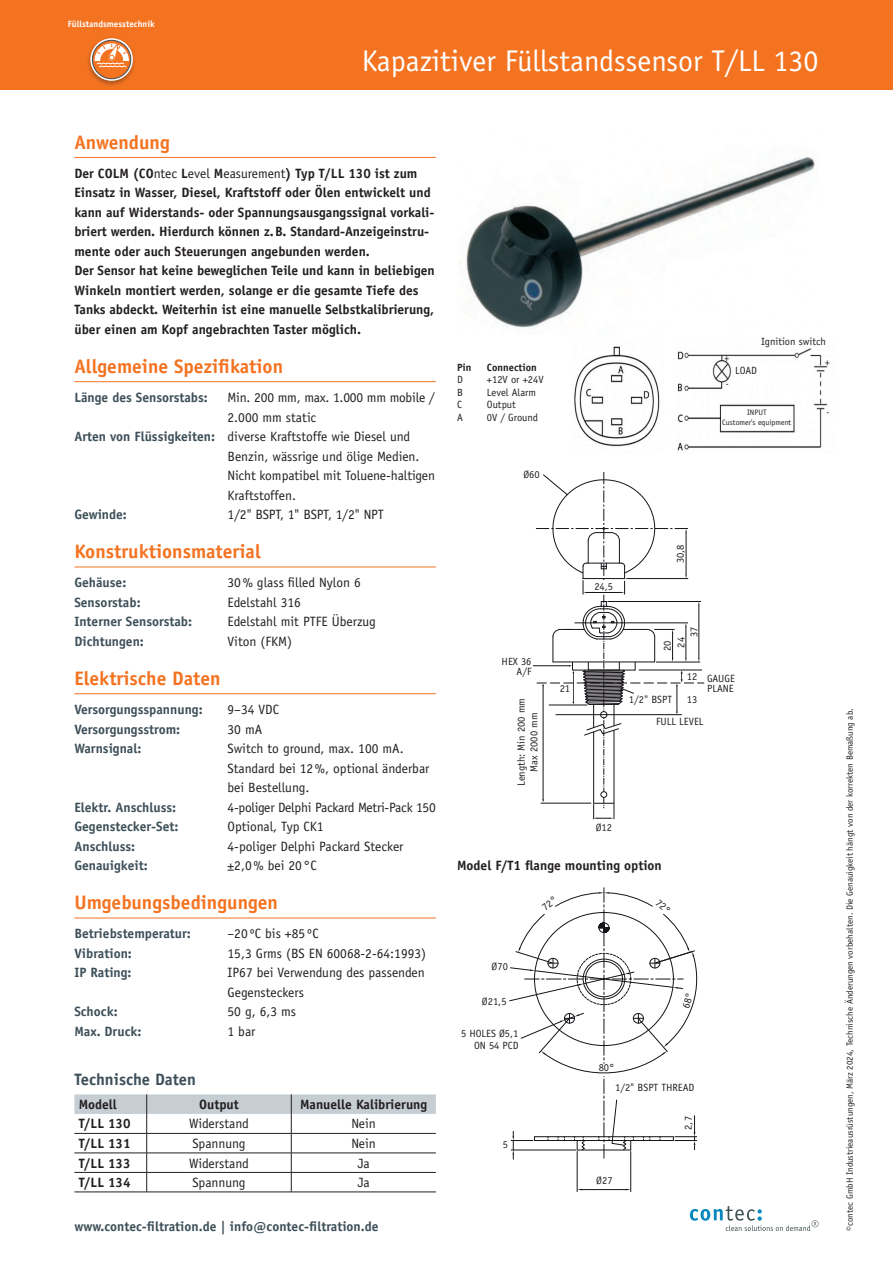
<style>
.page{position:relative;width:893px;height:1263px;background:#fff}
.page>*{position:absolute;margin:0;border:0;box-sizing:border-box;transform-origin:0 0}
.t1{font:30px "Officina Sans Std";color:#fff}
.t2{font:700 19.5px "Officina Sans Std";color:#f47321}
.t3{font:700 16.5px "Officina Sans Std";color:#3d4f59}
.t4{font:13.5px/19.5px "Officina Sans Std";color:#231f20}
.t5{font:700 13.5px/19.5px "Officina Sans Std";color:#231f20}
.t6{font:700 13.5px "Officina Sans Std";color:#3d4f59}
.t7{font:13.5px "Officina Sans Std";letter-spacing:-.02em;color:#231f20}
.t8{font:10.5px/12.6px "Officina Sans Std";color:#231f20}
.t9{font:700 10.5px "Officina Sans Std";color:#231f20}
.t10{font:9px "Officina Sans Std";color:#231f20}
.t11{font:700 9px "Officina Sans Std";color:#fff}
.t12{font:7.8px/10.5px "Officina Sans Std";color:#231f20;text-align:center}
.s1{font-weight:400}
.s2{font-weight:700;color:#3d4f59}
</style>
<div class="page">
<div style="left:0;top:0;width:893px;height:90px;background:#f47321"></div>
<svg style="left:690px;top:1206px;width:129px;height:25px"></svg>
<div style="left:86px;top:37px;width:51px;height:50px;background:#231f20;opacity:.35"></div>
<svg style="left:90px;top:38px;width:43px;height:43px"></svg>
<svg style="left:92px;top:40px;width:39px;height:39px"></svg>
<div style="left:92px;top:40px;width:39px;height:39px;border:1px solid #3d4f59;border-radius:50%"></div>
<svg style="left:94px;top:43px;width:35px;height:24px"></svg>
<hr style="left:74px;top:157px;width:362px;height:1px;background:#f47321">
<hr style="left:74px;top:381px;width:362px;height:1px;background:#f47321">
<hr style="left:74px;top:693px;width:362px;height:1px;background:#f47321">
<hr style="left:74px;top:918px;width:362px;height:1px;background:#f47321">
<hr style="left:74px;top:567px;width:362px;height:1px;background:#f47321">
<hr style="left:74px;top:1192px;width:73px;height:1px;background:#231f20">
<hr style="left:147px;top:1192px;width:144px;height:1px;background:#231f20">
<hr style="left:291px;top:1192px;width:145px;height:1px;background:#231f20">
<svg style="left:74px;top:1094px;width:362px;height:98px"></svg>
<img style="left:463px;top:156px;width:353px;height:172px">
<hr style="left:533px;top:665px;width:37px;height:1px;background:#171419">
<svg style="left:536px;top:472px;width:168px;height:347px"></svg>
<hr style="left:639px;top:670px;width:63px;height:1px;background:#171419">
<hr style="left:556px;top:714px;width:126px;height:1px;background:#171419">
<hr style="left:577px;top:1151px;width:1px;height:41px;background:#171419">
<hr style="left:630px;top:1151px;width:1px;height:41px;background:#171419">
<hr style="left:582px;top:1189px;width:44px;height:1px;background:#171419">
<img style="left:677px;top:348px;width:153px;height:103px">
<img style="left:574px;top:346px;width:86px;height:101px">
<svg style="left:509px;top:888px;width:189px;height:271px"></svg>
<p class="t11" style="left:68px;top:18px;width:89px">Füllstandsmesstechnik</p>
<h1 class="t1" style="left:362px;top:43px;width:458px">Kapazitiver Füllstandssensor T/LL 130</h1>
<h2 class="t2" style="left:74px;top:130px;width:97px">Anwendung</h2>
<p class="t5" style="left:74px;top:163px;width:362px">Der COLM (CO<span class="s1">ntec</span> L<span class="s1">evel</span> M<span class="s1">easurement</span>) Typ T/LL 130 ist zum Einsatz in Wasser, Diesel, Kraftstoff oder Ölen entwickelt und kann auf Widerstands- oder Spannungsausgangssignal vorkali&shy;briert werden. Hierdurch können z.B. Standard-Anzeigeinstru&shy;mente oder auch Steuerungen angebunden werden.<br>Der Sensor hat keine beweglichen Teile und kann in beliebigen Winkeln montiert werden, solange er die gesamte Tiefe des Tanks abdeckt. Weiterhin ist eine manuelle Selbstkalibrierung, über einen am Kopf angebrachten Taster möglich.</p>
<h2 class="t2" style="left:74px;top:354px;width:210px">Allgemeine Spezifikation</h2>
<p class="t6" style="left:74px;top:389px;width:135px">Länge des Sensorstabs:</p>
<p class="t4" style="left:227px;top:388px;width:209px">Min. 200 mm, max. 1.000 mm mobile /</p>
<p class="t4" style="left:227px;top:407px;width:90px">2.000 mm static</p>
<p class="t4" style="left:74px;top:427px;width:337px"><span class="s2">Arten von Flüssigkeiten:</span> diverse Kraftstoffe wie Diesel und</p>
<p class="t4" style="left:227px;top:446px;width:194px">Benzin, wässrige und ölige Medien.</p>
<p class="t4" style="left:227px;top:466px;width:209px">Nicht kompatibel mit Toluene-haltigen</p>
<p class="t4" style="left:227px;top:485px;width:70px">Kraftstoffen.</p>
<p class="t6" style="left:74px;top:506px;width:54px">Gewinde:</p>
<p class="t4" style="left:227px;top:505px;width:158px">1/2" BSPT, 1" BSPT, 1/2" NPT</p>
<h2 class="t2" style="left:74px;top:539px;width:188px">Konstruktionsmaterial</h2>
<p class="t6" style="left:74px;top:574px;width:53px">Gehäuse:</p>
<p class="t4" style="left:227px;top:573px;width:135px">30% glass filled Nylon 6</p>
<p class="t6" style="left:74px;top:594px;width:68px">Sensorstab:</p>
<p class="t4" style="left:227px;top:592px;width:75px">Edelstahl 316</p>
<p class="t6" style="left:74px;top:613px;width:119px">Interner Sensorstab:</p>
<p class="t4" style="left:227px;top:612px;width:150px">Edelstahl mit PTFE Überzug</p>
<p class="t6" style="left:74px;top:633px;width:71px">Dichtungen:</p>
<p class="t4" style="left:227px;top:631px;width:66px">Viton (FKM)</p>
<h2 class="t2" style="left:74px;top:666px;width:148px">Elektrische Daten</h2>
<p class="t6" style="left:74px;top:701px;width:130px">Versorgungsspannung:</p>
<p class="t4" style="left:227px;top:700px;width:53px">9–34 VDC</p>
<p class="t6" style="left:74px;top:720px;width:107px">Versorgungsstrom:</p>
<p class="t4" style="left:227px;top:719px;width:36px">30 mA</p>
<p class="t6" style="left:74px;top:740px;width:68px">Warnsignal:</p>
<p class="t4" style="left:227px;top:739px;width:204px">Switch to ground, max. 100 mA.<br>Standard bei 12%, optional änderbar bei Bestellung.</p>
<p class="t6" style="left:74px;top:798px;width:103px">Elektr. Anschluss:</p>
<p class="t7" style="left:227px;top:799px;width:210px">4-poliger Delphi Packard Metri-Pack 150</p>
<p class="t6" style="left:74px;top:818px;width:105px">Gegenstecker-Set:</p>
<p class="t4" style="left:227px;top:817px;width:98px">Optional, Typ CK1</p>
<p class="t6" style="left:74px;top:837px;width:62px">Anschluss:</p>
<p class="t4" style="left:227px;top:836px;width:178px">4-poliger Delphi Packard Stecker</p>
<p class="t6" style="left:74px;top:857px;width:75px">Genauigkeit:</p>
<p class="t4" style="left:227px;top:856px;width:91px">±2,0% bei 20 °C</p>
<h2 class="t2" style="left:74px;top:890px;width:205px">Umgebungsbedingungen</h2>
<p class="t6" style="left:74px;top:925px;width:118px">Betriebstemperatur:</p>
<p class="t4" style="left:227px;top:924px;width:93px">–20ºC bis +85ºC</p>
<p class="t6" style="left:74px;top:945px;width:59px">Vibration:</p>
<p class="t4" style="left:227px;top:943px;width:200px">15,3 Grms (BS EN 60068-2-64:1993)</p>
<p class="t6" style="left:74px;top:964px;width:59px">IP Rating:</p>
<p class="t4" style="left:227px;top:963px;width:199px">IP67 bei Verwendung des passenden<br>Gegensteckers</p>
<p class="t6" style="left:74px;top:1003px;width:45px">Schock:</p>
<p class="t4" style="left:227px;top:1002px;width:70px">50 g, 6,3 ms</p>
<p class="t6" style="left:74px;top:1023px;width:69px">Max. Druck:</p>
<p class="t4" style="left:227px;top:1021px;width:29px">1 bar</p>
<p class="t3" style="left:74px;top:1069px;width:123px">Technische Daten</p>
<p class="t5" style="left:79px;top:1094px;width:40px">Modell</p>
<p class="t5" style="left:199px;top:1094px;width:41px">Output</p>
<p class="t5" style="left:300px;top:1094px;width:129px">Manuelle Kalibrierung</p>
<p class="t5" style="left:79px;top:1114px;width:54px">T/LL 130</p>
<p class="t4" style="left:189px;top:1114px;width:61px">Widerstand</p>
<p class="t4" style="left:351px;top:1114px;width:26px">Nein</p>
<p class="t5" style="left:79px;top:1133px;width:54px">T/LL 131</p>
<p class="t4" style="left:192px;top:1134px;width:55px">Spannung</p>
<p class="t4" style="left:351px;top:1134px;width:26px">Nein</p>
<p class="t5" style="left:79px;top:1153px;width:54px">T/LL 133</p>
<p class="t4" style="left:189px;top:1153px;width:61px">Widerstand</p>
<p class="t4" style="left:358px;top:1153px;width:14px">Ja</p>
<p class="t5" style="left:79px;top:1172px;width:54px">T/LL 134</p>
<p class="t4" style="left:192px;top:1173px;width:55px">Spannung</p>
<p class="t4" style="left:358px;top:1173px;width:14px">Ja</p>
<p class="t6" style="left:74px;top:1218px;width:306px">www.contec-filtration.de | info@contec-filtration.de</p>
<p class="t9" style="left:457px;top:360px;width:16px">Pin</p>
<p class="t9" style="left:487px;top:360px;width:51px">Connection</p>
<p class="t8" style="left:457px;top:373px;width:7px">D</p>
<p class="t8" style="left:487px;top:373px;width:58px">+12V or +24V</p>
<p class="t8" style="left:457px;top:386px;width:7px">B</p>
<p class="t8" style="left:487px;top:386px;width:51px">Level Alarm</p>
<p class="t8" style="left:457px;top:399px;width:6px">C</p>
<p class="t8" style="left:487px;top:399px;width:30px">Output</p>
<p class="t8" style="left:457px;top:411px;width:7px">A</p>
<p class="t8" style="left:487px;top:411px;width:53px">0V / Ground</p>
<p class="t8" style="left:523px;top:468px;width:18px">Ø60</p>
<p class="t8" style="left:761px;top:335px;width:66px">Ignition switch</p>
<p class="t8" style="left:735px;top:364px;width:23px">LOAD</p>
<p class="t12" style="left:722px;top:407px;width:71px">INPUT<br>Customer's equipment</p>
<p class="t8" style="left:502px;top:656px;width:31px;line-height:10.5px;text-align:right">HEX 36<br>A/F</p>
<p class="t8" style="left:515px;top:786px;width:89px;text-align:center;rotate:-90deg">Length: Min 200 mm<br>Max 2000 mm</p>
<p class="t8" style="left:560px;top:683px;width:12px">21</p>
<p class="t8" style="left:594px;top:580px;width:20px">24,5</p>
<p class="t8" style="left:674px;top:563px;width:20px;rotate:-90deg">30,8</p>
<p class="t8" style="left:687px;top:637px;width:12px;rotate:-90deg">37</p>
<p class="t8" style="left:674px;top:648px;width:12px;rotate:-90deg">24</p>
<p class="t8" style="left:661px;top:651px;width:12px;rotate:-90deg">20</p>
<p class="t8" style="left:687px;top:670px;width:12px">12</p>
<p class="t8" style="left:707px;top:673px;width:29px;line-height:10.5px">GAUGE<br>PLANE</p>
<p class="t8" style="left:629px;top:693px;width:45px">1/2" BSPT</p>
<p class="t8" style="left:656px;top:688px;width:49px;line-height:22.6px;text-indent:31px">13<br>FULL LEVEL</p>
<p class="t8" style="left:596px;top:821px;width:18px">Ø12</p>
<p class="t5" style="left:457px;top:856px;width:206px">Model F/T1 flange mounting option</p>
<p class="t8" style="left:492px;top:960px;width:18px">Ø70</p>
<p class="t8" style="left:482px;top:995px;width:26px">Ø21,5</p>
<p class="t8" style="left:461px;top:1027px;width:59px;text-align:right">5 HOLES Ø5,1<br>ON 54 PCD</p>
<p class="t8" style="left:503px;top:1138px;width:7px">5</p>
<p class="t8" style="left:599px;top:1061px;width:17px">80°</p>
<p class="t8" style="left:615px;top:1081px;width:81px">1/2" BSPT THREAD</p>
<p class="t8" style="left:596px;top:1174px;width:18px">Ø27</p>
<p class="t8" style="left:682px;top:1130px;width:15px;rotate:-90deg">2,7</p>
<p class="t10" style="left:844px;top:1231px;width:524px;rotate:-90deg">©contec GmbH Industrieausrüstungen, März 2024, Technische Änderungen vorbehalten. Die Genauigkeit hängt von der korrekten Bemaßung ab.</p>
</div>
